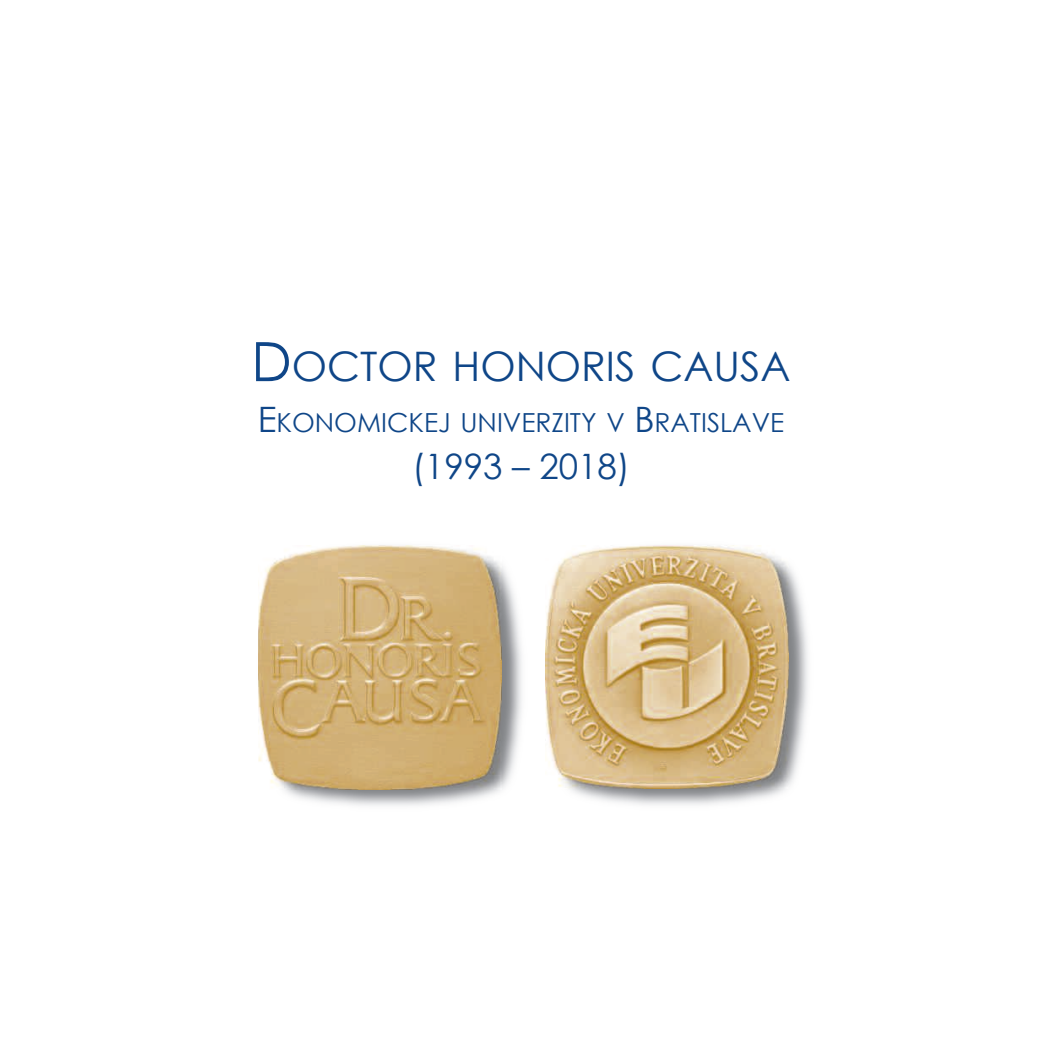
<style>
.page{position:relative;width:1042px;height:1042px;background:#fff}
.page>*{position:absolute;margin:0;border:0;box-sizing:border-box;transform-origin:0 0}
.t1{font:40.6px "Century Gothic";color:#0f4688}
.t2{font:35px "Century Gothic";color:#0f4688}
.t3{font:26.25px "Century Gothic";color:#0f4688}
.s1{font-size:54.25px}
.s2{font-size:35px}
</style>
<div class="page">
<img style="left:284px;top:545px;width:524px;height:261px">
<img style="left:258px;top:546px;width:243px;height:243px">
<img style="left:546px;top:546px;width:242px;height:242px">
<h1 class="t1" style="left:251px;top:340px;width:541px"><span class="s1">D</span>OCTOR HONORIS CAUSA</h1>
<p class="t3" style="left:258px;top:405px;width:528px"><span class="s2">E</span>KONOMICKEJ UNIVERZITY V <span class="s2">B</span>RATISLAVE</p>
<h2 class="t2" style="left:412px;top:443px;width:219px">(1993 – 2018)</h2>
</div>
